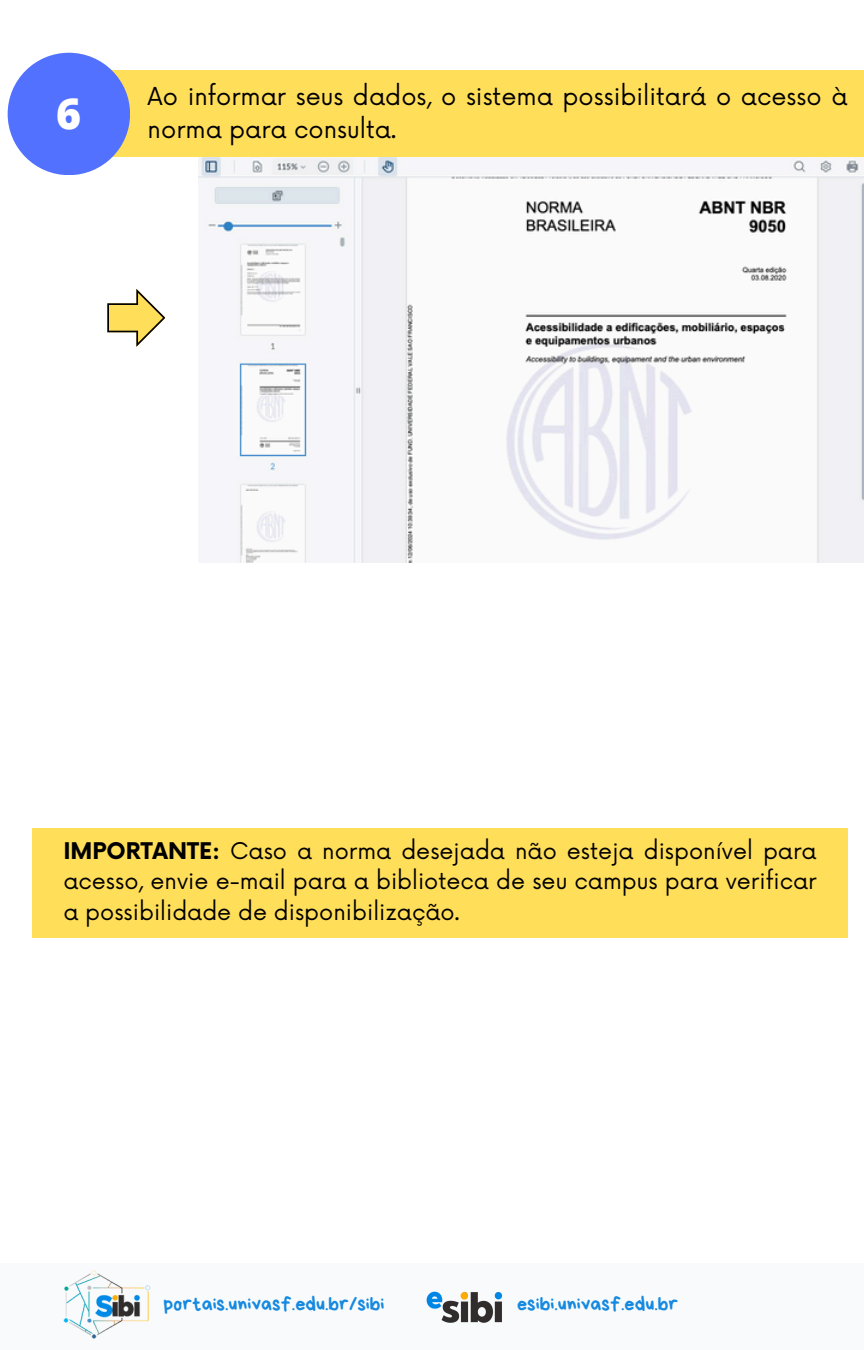
<style>
.page{position:relative;width:864px;height:1350px;background:#fff}
.page>*{position:absolute;margin:0;border:0;box-sizing:border-box;transform-origin:0 0}
.t1{font:800 42.75px "Open Sans";color:#fff}
.t2{font:24.07px/32.6px "Now";color:#000}
.t3{font:22.5px/30.4px "Now";color:#000;text-align:justify}
.t4{font:20.25px "Bryndan Write";color:#1689e0}
.s1{font-weight:700}
</style>
<div class="page">
<div style="left:64px;top:71px;width:800px;height:86px;background:#ffde59"></div>
<div style="left:0;top:1264px;width:864px;height:86px;background:#f8fafb"></div>
<img style="left:63px;top:1270px;width:88px;height:69px">
<img style="left:426px;top:1291px;width:77px;height:32px">
<div style="left:8px;top:53px;width:122px;height:122px;background:#5271ff;border-radius:50%"></div>
<img style="left:199px;top:157px;width:665px;height:405px">
<div style="left:32px;top:828px;width:816px;height:110px;background:#ffde59"></div>
<svg style="left:107px;top:289px;width:58px;height:58px"></svg>
<p class="t1" style="left:56px;top:83px;width:27px">6</p>
<p class="t2" style="left:148px;top:81px;width:701px">Ao informar seus dados, o sistema possibilitará o acesso à norma para consulta.</p>
<p class="t3" style="left:63px;top:837px;width:755px"><span class="s1">IMPORTANTE:</span> Caso a norma desejada não esteja disponível para acesso, envie e-mail para a biblioteca de seu campus para verificar a possibilidade de disponibilização.</p>
<p class="t4" style="left:164px;top:1293px;width:222px">portais.univasf.edu.br/sibi</p>
<p class="t4" style="left:517px;top:1293px;width:163px">esibi.univasf.edu.br</p>
</div>
